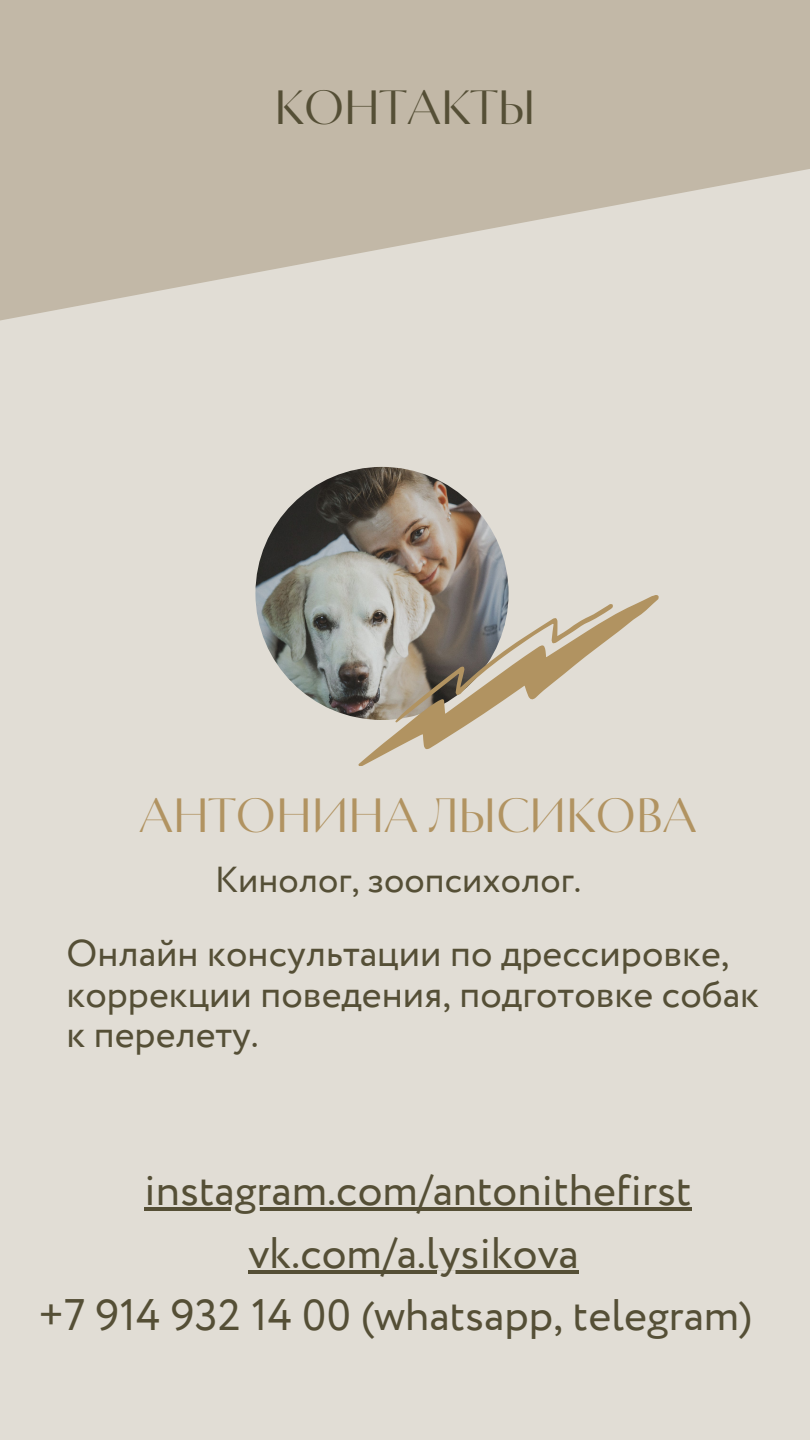
<style>
.page{position:relative;width:810px;height:1440px;background:#e1ddd5}
.page>*{position:absolute;margin:0;border:0;box-sizing:border-box;transform-origin:0 0}
.t1{font:48px "Circe Contrast";color:#b19361}
.t2{font:48px "Circe Contrast";color:#554f36}
.t3{font:44px "Circe";color:#554f36}
.t4{font:38px/40.5px "Circe";color:#554f36}
.t5{font:36px "Circe";color:#554f36}
</style>
<div class="page">
<svg style="left:0;top:0;width:810px;height:321px;fill:#c2b8a7"></svg>
<img style="left:255px;top:467px;width:254px;height:253px;border-radius:50%">
<svg style="left:339px;top:594px;width:320px;height:172px"></svg>
<hr style="left:144px;top:1207px;width:548px;height:4px;background:#554f36">
<hr style="left:249px;top:1270px;width:330px;height:4px;background:#554f36">
<p class="t2" style="left:274px;top:80px;width:263px">КОНТАКТЫ</p>
<p class="t1" style="left:139px;top:788px;width:559px">АНТОНИНА ЛЫСИКОВА</p>
<p class="t5" style="left:215px;top:855px;width:368px">Кинолог, зоопсихолог.</p>
<p class="t4" style="left:66px;top:935px;width:694px">Онлайн консультации по дрессировке, коррекции поведения, подготовке собак к перелету.</p>
<p class="t3" style="left:144px;top:1160px;width:549px">instagram.com/antonithefirst</p>
<p class="t3" style="left:249px;top:1223px;width:332px">vk.com/a.lysikova</p>
<p class="t3" style="left:38px;top:1285px;width:716px">+7 914 932 14 00 (whatsapp, telegram)</p>
</div>
